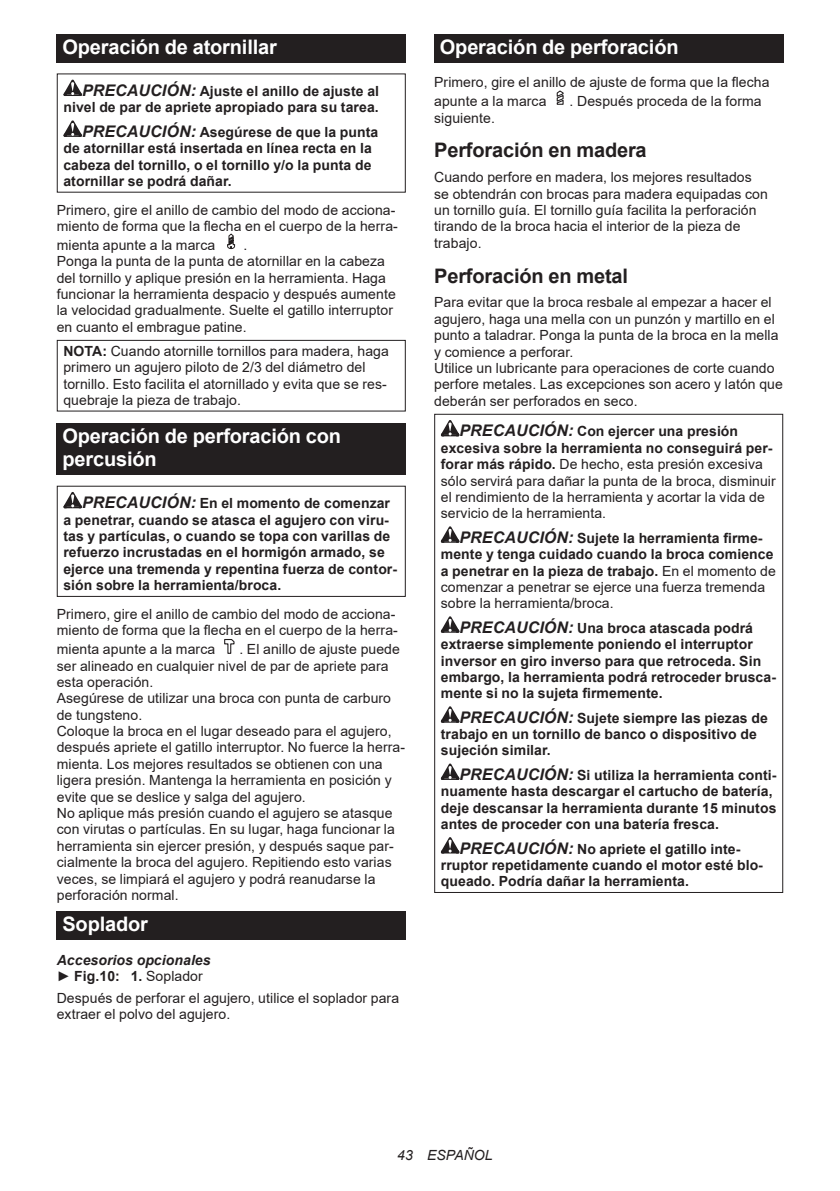
<style>
.page{position:relative;width:840px;height:1191px;background:#fff}
.page>*{position:absolute;margin:0;border:0;box-sizing:border-box;transform-origin:0 0}
.t1{font:700 20px/23.4px "Arial";letter-spacing:-.01em;color:#fff}
.t2{font:700 20px "Arial";letter-spacing:-.01em;color:#231f20}
.t3{font:14px/16.4px "Arial";letter-spacing:.005em;color:#231f20}
.t4{font:700 14px/16.4px "Arial";letter-spacing:.005em;color:#231f20}
.t5{font:italic 700 14px/16.4px "Arial";letter-spacing:.005em;color:#231f20}
.t6{font:italic 14px "Arial";letter-spacing:.005em;color:#231f20}
.s1{font-style:italic;font-size:16px}
.s2{font-weight:700}
.s3{font-weight:400;font-style:normal}
.s4{font-style:normal}
.s5{font-weight:700;font-style:italic;font-size:16px}
.s6{font-weight:400}
</style>
<div class="page">
<div style="left:57px;top:34px;width:348px;height:29px;background:#231f20"></div>
<svg style="left:63px;top:80px;width:19px;height:16px"></svg>
<svg style="left:63px;top:120px;width:19px;height:17px"></svg>
<svg style="left:227px;top:233px;width:8px;height:16px"></svg>
<div style="left:57px;top:340px;width:348px;height:71px;border:1px solid #231f20"></div>
<div style="left:57px;top:423px;width:348px;height:52px;background:#231f20"></div>
<svg style="left:63px;top:492px;width:19px;height:16px"></svg>
<div style="left:57px;top:486px;width:348px;height:111px;border:1px solid #231f20"></div>
<svg style="left:224px;top:639px;width:11px;height:15px"></svg>
<div style="left:57px;top:911px;width:348px;height:28px;background:#231f20"></div>
<div style="left:434px;top:34px;width:348px;height:29px;background:#231f20"></div>
<svg style="left:556px;top:90px;width:8px;height:15px"></svg>
<svg style="left:440px;top:420px;width:19px;height:16px"></svg>
<svg style="left:440px;top:526px;width:19px;height:17px"></svg>
<svg style="left:440px;top:616px;width:19px;height:17px"></svg>
<svg style="left:440px;top:706px;width:19px;height:16px"></svg>
<svg style="left:440px;top:763px;width:19px;height:17px"></svg>
<svg style="left:440px;top:837px;width:19px;height:16px"></svg>
<h1 class="t1" style="left:62px;top:36px;width:216px">Operación de atornillar</h1>
<p class="t4" style="left:63px;top:83px;width:317px;text-align:right"><span class="s1">PRECAUCIÓN:</span> Ajuste el anillo de ajuste al nivel de par de apriete apropiado para su tarea.</p>
<p class="t4" style="left:63px;top:124px;width:316px;text-indent:19px"><span class="s1">PRECAUCIÓN:</span> Asegúrese de que la punta de atornillar está insertada en línea recta en la cabeza del tornillo, o el tornillo y/o la punta de atornillar se podrá dañar.</p>
<p class="t3" style="left:57px;top:201px;width:342px">Primero, gire el anillo de cambio del modo de acciona&shy;miento de forma que la flecha en el cuerpo de la herra-</p>
<p class="t3" style="left:57px;top:237px;width:160px">mienta apunte a la marca</p>
<p class="t3" style="left:57px;top:237px;width:340px;text-indent:187px">.<br>Ponga la punta de la punta de atornillar en la cabeza del tornillo y aplique presión en la herramienta. Haga funcionar la herramienta despacio y después aumente la velocidad gradualmente. Suelte el gatillo interruptor en cuanto el embrague patine.</p>
<p class="t3" style="left:63px;top:342px;width:327px"><span class="s2">NOTA:</span> Cuando atornille tornillos para madera, haga primero un agujero piloto de 2/3 del diámetro del tornillo. Esto facilita el atornillado y evita que se res&shy;quebraje la pieza de trabajo.</p>
<h1 class="t1" style="left:62px;top:424px;width:280px">Operación de perforación con percusión</h1>
<p class="t4" style="left:63px;top:495px;width:335px;text-indent:19px"><span class="s1">PRECAUCIÓN:</span> En el momento de comenzar a penetrar, cuando se atasca el agujero con viru&shy;tas y partículas, o cuando se topa con varillas de refuerzo incrustadas en el hormigón armado, se ejerce una tremenda y repentina fuerza de contor&shy;sión sobre la herramienta/broca.</p>
<p class="t3" style="left:57px;top:606px;width:342px">Primero, gire el anillo de cambio del modo de acciona&shy;miento de forma que la flecha en el cuerpo de la herra-</p>
<p class="t3" style="left:57px;top:641px;width:160px">mienta apunte a la marca</p>
<p class="t3" style="left:57px;top:641px;width:349px;text-indent:182px">. El anillo de ajuste puede ser alineado en cualquier nivel de par de apriete para esta operación.<br>Asegúrese de utilizar una broca con punta de carburo de tungsteno.<br>Coloque la broca en el lugar deseado para el agujero, después apriete el gatillo interruptor. No fuerce la herra&shy;mienta. Los mejores resultados se obtienen con una ligera presión. Mantenga la herramienta en posición y evite que se deslice y salga del agujero.<br>No aplique más presión cuando el agujero se atasque con virutas o partículas. En su lugar, haga funcionar la herramienta sin ejercer presión, y después saque par&shy;cialmente la broca del agujero. Repitiendo esto varias veces, se limpiará el agujero y podrá reanudarse la perforación normal.</p>
<h1 class="t1" style="left:62px;top:912px;width:87px">Soplador</h1>
<p class="t5" style="left:57px;top:952px;width:155px">Accesorios opcionales <span class="s3">►</span> <span class="s4">Fig.10: 1.</span> <span class="s3">Soplador</span></p>
<p class="t3" style="left:57px;top:990px;width:344px">Después de perforar el agujero, utilice el soplador para extraer el polvo del agujero.</p>
<h1 class="t1" style="left:439px;top:36px;width:240px">Operación de perforación</h1>
<p class="t3" style="left:434px;top:73px;width:336px;line-height:18.8px">Primero, gire el anillo de ajuste de forma que la flecha apunte a la marca</p>
<p class="t3" style="left:569px;top:93px;width:193px">. Después proceda de la forma</p>
<p class="t3" style="left:434px;top:109px;width:62px">siguiente.</p>
<h1 class="t2" style="left:434px;top:136px;width:214px">Perforación en madera</h1>
<p class="t3" style="left:434px;top:169px;width:335px">Cuando perfore en madera, los mejores resultados se obtendrán con brocas para madera equipadas con un tornillo guía. El tornillo guía facilita la perforación tirando de la broca hacia el interior de la pieza de trabajo.</p>
<h1 class="t2" style="left:434px;top:261px;width:195px">Perforación en metal</h1>
<p class="t3" style="left:434px;top:294px;width:350px">Para evitar que la broca resbale al empezar a hacer el agujero, haga una mella con un punzón y martillo en el punto a taladrar. Ponga la punta de la broca en la mella y comience a perforar.<br>Utilice un lubricante para operaciones de corte cuando perfore metales. Las excepciones son acero y latón que deberán ser perforados en seco.</p>
<p class="t3" style="left:440px;top:423px;width:336px;text-indent:19px"><span class="s5">PRECAUCIÓN:</span> <span class="s2">Con ejercer una presión excesiva sobre la herramienta no conseguirá per&shy;forar más rápido.</span> De hecho, esta presión excesiva sólo servirá para dañar la punta de la broca, disminuir el rendimiento de la herramienta y acortar la vida de servicio de la herramienta.</p>
<p class="t4" style="left:440px;top:530px;width:336px;text-indent:19px"><span class="s1">PRECAUCIÓN:</span> Sujete la herramienta firme&shy;mente y tenga cuidado cuando la broca comience a penetrar en la pieza de trabajo. <span class="s6">En el momento de comenzar a penetrar se ejerce una fuerza tremenda sobre la herramienta/broca.</span></p>
<p class="t4" style="left:440px;top:620px;width:336px;text-indent:19px"><span class="s1">PRECAUCIÓN:</span> Una broca atascada podrá extraerse simplemente poniendo el interruptor inversor en giro inverso para que retroceda. Sin embargo, la herramienta podrá retroceder brusca&shy;mente si no la sujeta firmemente.</p>
<p class="t4" style="left:440px;top:709px;width:328px;text-indent:19px"><span class="s1">PRECAUCIÓN:</span> Sujete siempre las piezas de trabajo en un tornillo de banco o dispositivo de sujeción similar.</p>
<p class="t4" style="left:440px;top:767px;width:337px;text-indent:19px"><span class="s1">PRECAUCIÓN:</span> Si utiliza la herramienta conti&shy;nuamente hasta descargar el cartucho de batería, deje descansar la herramienta durante 15 minutos antes de proceder con una batería fresca.</p>
<p class="t4" style="left:440px;top:840px;width:323px;text-indent:19px"><span class="s1">PRECAUCIÓN:</span> No apriete el gatillo inte&shy;rruptor repetidamente cuando el motor esté blo&shy;queado. Podría dañar la herramienta.</p>
<p class="t6" style="left:397px;top:1146px;width:97px">43 ESPAÑOL</p>
</div>
